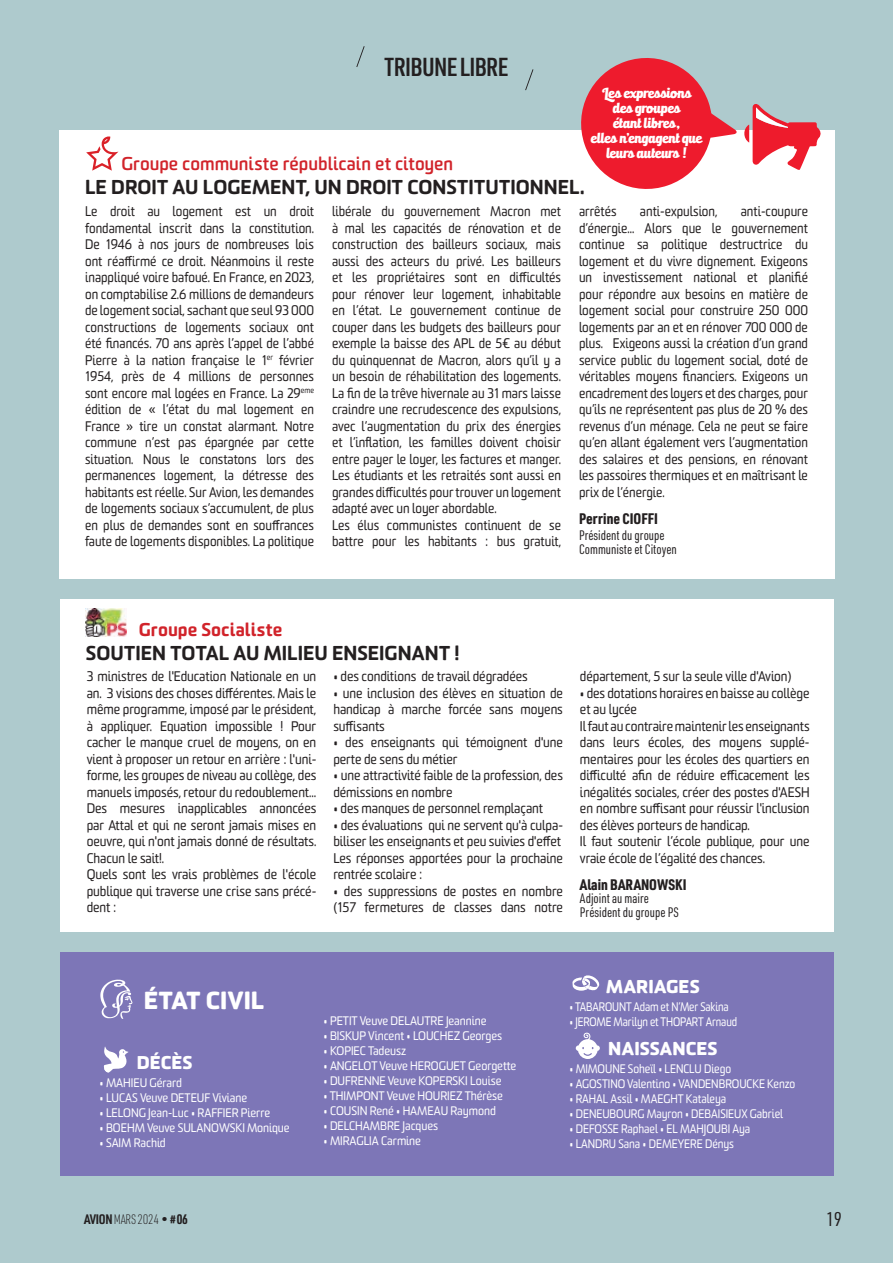
<style>
.page{position:relative;width:893px;height:1263px;background:#aecacd}
.page>*{position:absolute;margin:0;border:0;box-sizing:border-box;transform-origin:0 0}
.t1{font:600 25.5px "URWDIN Cond";letter-spacing:-.025em;color:#231f20}
.t2{font:800 24px "Sommet Rounded";color:#fff}
.t3{font:900 19.5px "Sommet Rounded";color:#231f20}
.t4{font:19.5px "URWDIN Cond";color:#231f20}
.t5{font:700 18px "Sommet Rounded";color:#d1232a}
.t6{font:800 18px "Sommet Rounded";letter-spacing:.005em;color:#fff}
.t7{font:900 18px "Sommet Rounded";letter-spacing:.005em;color:#d1232a}
.t8{font:900 15px "URWDIN Cond";color:#231f20}
.t9{font:13.5px/16.5px "Sommet Rounded";letter-spacing:-.005em;color:#231f20;text-align:justify;scale:.93 1}
.t10{font:13.5px/16.5px "Sommet Rounded";letter-spacing:-.005em;color:#231f20;scale:.95 1}
.t11{font:13.5px/13.5px "URWDIN Cond";color:#231f20}
.t12{font:13.5px "Bulletto Killa";color:#fff;scale:.96 1}
.t13{font:200 13.5px "URWDIN Cond";letter-spacing:-.025em;color:#231f20}
.t14{font:12px "Sommet Rounded";letter-spacing:-.005em;color:#fff;scale:.96 1}
.t15{font:12px "Sommet Rounded";letter-spacing:-.005em;color:#fff;scale:.92 1}
.t16{font:12px "Sommet Rounded";letter-spacing:-.005em;color:#fff;scale:.88 1}
.s1{font-weight:700}
</style>
<div class="page">
<div style="left:60px;top:953px;width:773px;height:223px;background:#7d76b7"></div>
<svg style="left:100px;top:980px;width:32px;height:39px"></svg>
<div style="left:60px;top:130px;width:775px;height:448px;background:#fff"></div>
<div style="left:60px;top:599px;width:773px;height:332px;background:#fff"></div>
<svg style="left:86px;top:136px;width:32px;height:35px"></svg>
<img style="left:86px;top:609px;width:40px;height:27px">
<svg style="left:744px;top:104px;width:77px;height:66px"></svg>
<svg style="left:572px;top:975px;width:28px;height:16px"></svg>
<svg style="left:576px;top:1033px;width:24px;height:26px"></svg>
<svg style="left:103px;top:1046px;width:26px;height:27px"></svg>
<svg style="left:356px;top:46px;width:9px;height:21px"></svg>
<svg style="left:525px;top:69px;width:8px;height:21px"></svg>
<svg style="left:581px;top:58px;width:156px;height:131px"></svg>
<h1 class="t1" style="left:384px;top:50px;width:126px">TRIBUNE LIBRE</h1>
<h3 class="t5" style="left:121px;top:152px;width:333px">Groupe communiste républicain et citoyen</h3>
<h3 class="t3" style="left:85px;top:174px;width:501px">LE DROIT AU LOGEMENT, UN DROIT CONSTITUTIONNEL.</h3>
<p class="t12" style="left:654px;top:85px;width:40px">▲▲ □■▲</p>
<p class="t12" style="left:626px;top:100px;width:58px">▲ □◆ ▲</p>
<p class="t12" style="left:619px;top:115px;width:31px">▼ ■▼ ●</p>
<p class="t12" style="left:597px;top:130px;width:48px">●●▲ ■ ■</p>
<p class="t12" style="left:669px;top:130px;width:30px">■▼ ❑◆</p>
<p class="t12" style="left:606px;top:145px;width:78px">●◆▲ ◆▼◆▲</p>
<p class="t9" style="left:85px;top:203px;width:248px">Le droit au logement est un droit fondamental inscrit dans la constitution.<br>De 1946 à nos jours de nombreuses lois ont réaffirmé ce droit. Néanmoins il reste inappliqué voire bafoué. En France, en 2023, on comptabilise 2.6 millions de demandeurs de logement social, sachant que seul 93 000 constructions de logements sociaux ont été financés. 70 ans après l’appel de l’abbé Pierre à la nation française le 1<sup>er</sup> février 1954, près de 4 millions de personnes sont encore mal logées en France. La 29<sup>eme </sup>édition de « l’état du mal logement en France » tire un constat alarmant. Notre commune n’est pas épargnée par cette situation. Nous le constatons lors des permanences logement, la détresse des habitants est réelle. Sur Avion, les demandes de logements sociaux s’accumulent, de plus en plus de demandes sont en souffrances faute de logements disponibles. La politique</p>
<p class="t9" style="left:332px;top:203px;width:248px;text-align:left">libérale du gouvernement Macron met à mal les capacités de rénovation et de construction des bailleurs sociaux, mais aussi des acteurs du privé. Les bailleurs et les propriétaires sont en difficultés pour rénover leur logement, inhabitable en l’état. Le gouvernement continue de couper dans les budgets des bailleurs pour exemple la baisse des APL de 5€ au début du quinquennat de Macron, alors qu’il y a un besoin de réhabilitation des logements.<br>La fin de la trêve hivernale au 31 mars laisse craindre une recrudescence des expulsions, avec l’augmentation du prix des énergies et l’inflation, les familles doivent choisir entre payer le loyer, les factures et manger.<br>Les étudiants et les retraités sont aussi en grandes difficultés pour trouver un logement adapté avec un loyer abordable.<br>Les élus communistes continuent de se battre pour les habitants : bus gratuit,</p>
<p class="t9" style="left:579px;top:203px;width:42px">arrêtés</p>
<p class="t9" style="left:640px;top:203px;width:85px">anti-expulsion,</p>
<p class="t9" style="left:579px;top:203px;width:248px;text-indent:162px">anti-coupure d’énergie… Alors que le gouvernement continue sa politique destructrice du logement et du vivre dignement. Exigeons un investissement national et planifié pour répondre aux besoins en matière de logement social pour construire 250 000 logements par an et en rénover 700 000 de plus. Exigeons aussi la création d’un grand service public du logement social, doté de véritables moyens financiers. Exigeons un encadrement des loyers et des charges, pour qu’ils ne représentent pas plus de 20 % des revenus d’un ménage. Cela ne peut se faire qu’en allant également vers l’augmentation des salaires et des pensions, en rénovant les passoires thermiques et en maîtrisant le prix de l’énergie.</p>
<p class="t8" style="left:579px;top:508px;width:81px">Perrine CIOFFI</p>
<p class="t11" style="left:579px;top:528px;width:99px">Président du groupe<br>Communiste et Citoyen</p>
<h3 class="t7" style="left:139px;top:618px;width:145px">Groupe Socialiste</h3>
<h3 class="t3" style="left:86px;top:640px;width:375px">SOUTIEN TOTAL AU MILIEU ENSEIGNANT !</h3>
<p class="t10" style="left:87px;top:668px;width:243px">3 ministres de l'Education Nationale en un an. 3 visions des choses différentes. Mais le même programme, imposé par le président, à appliquer. Equation impossible ! Pour cacher le manque cruel de moyens, on en vient à proposer un retour en arrière : l'uni&shy;forme, les groupes de niveau au collège, des manuels imposés, retour du redoublement… Des mesures inapplicables annoncées par Attal et qui ne seront jamais mises en oeuvre, qui n'ont jamais donné de résultats.<br>Chacun le sait!.<br>Quels sont les vrais problèmes de l'école publique qui traverse une crise sans précé&shy;dent :</p>
<p class="t10" style="left:333px;top:668px;width:206px">• des conditions de travail dégradées</p>
<p class="t10" style="left:333px;top:684px;width:243px;text-align:justify">• une inclusion des élèves en situation de handicap à marche forcée sans moyens suffisants</p>
<p class="t10" style="left:333px;top:734px;width:243px">• des enseignants qui témoignent d'une perte de sens du métier</p>
<p class="t10" style="left:333px;top:767px;width:243px">• une attractivité faible de la profession, des démissions en nombre</p>
<p class="t10" style="left:333px;top:800px;width:222px">• des manques de personnel remplaçant</p>
<p class="t10" style="left:333px;top:816px;width:243px">• des évaluations qui ne servent qu'à culpa&shy;biliser les enseignants et peu suivies d'effet Les réponses apportées pour la prochaine rentrée scolaire :</p>
<p class="t10" style="left:333px;top:882px;width:243px">• des suppressions de postes en nombre (157 fermetures de classes dans notre</p>
<p class="t10" style="left:580px;top:668px;width:224px">département, 5 sur la seule ville d'Avion)</p>
<p class="t10" style="left:580px;top:684px;width:243px">• des dotations horaires en baisse au collège et au lycée<br>Il faut au contraire maintenir les enseignants dans leurs écoles, des moyens supplé&shy;mentaires pour les écoles des quartiers en difficulté afin de réduire efficacement les inégalités sociales, créer des postes d'AESH en nombre suffisant pour réussir l'inclusion des élèves porteurs de handicap.<br>Il faut soutenir l’école publique, pour une vraie école de l’égalité des chances.</p>
<p class="t8" style="left:580px;top:874px;width:108px">Alain BARANOWSKI</p>
<p class="t11" style="left:580px;top:891px;width:101px">Adjoint au maire<br>Président du groupe PS</p>
<h2 class="t2" style="left:144px;top:984px;width:122px">ÉTAT CIVIL</h2>
<h3 class="t6" style="left:137px;top:1050px;width:57px">DÉCÈS</h3>
<p class="t14" style="left:99px;top:1075px;width:87px">• MAHIEU Gérard</p>
<p class="t14" style="left:99px;top:1090px;width:155px">• LUCAS Veuve DETEUF Viviane</p>
<p class="t14" style="left:99px;top:1105px;width:179px">• LELONG Jean-Luc • RAFFIER Pierre</p>
<p class="t14" style="left:99px;top:1120px;width:200px">• BOEHM Veuve SULANOWSKI Monique</p>
<p class="t14" style="left:99px;top:1135px;width:71px">• SAIM Rachid</p>
<p class="t14" style="left:323px;top:1013px;width:171px">• PETIT Veuve DELAUTRE Jeannine</p>
<p class="t14" style="left:323px;top:1028px;width:188px">• BISKUP Vincent • LOUCHEZ Georges</p>
<p class="t14" style="left:323px;top:1043px;width:88px">• KOPIEC Tadeusz</p>
<p class="t14" style="left:323px;top:1058px;width:202px">• ANGELOT Veuve HEROGUET Georgette</p>
<p class="t14" style="left:323px;top:1073px;width:187px">• DUFRENNE Veuve KOPERSKI Louise</p>
<p class="t14" style="left:323px;top:1088px;width:189px">• THIMPONT Veuve HOURIEZ Thérèse</p>
<p class="t14" style="left:323px;top:1103px;width:181px">• COUSIN René • HAMEAU Raymond</p>
<p class="t14" style="left:323px;top:1118px;width:121px">• DELCHAMBRE Jacques</p>
<p class="t14" style="left:323px;top:1133px;width:103px">• MIRAGLIA Carmine</p>
<h3 class="t6" style="left:606px;top:975px;width:95px">MARIAGES</h3>
<p class="t16" style="left:569px;top:1000px;width:182px">• TABAROUNT Adam et N’Mer Sakina</p>
<p class="t16" style="left:569px;top:1015px;width:192px">• JEROME Marilyn et THOPART Arnaud</p>
<h3 class="t6" style="left:608px;top:1037px;width:111px">NAISSANCES</h3>
<p class="t15" style="left:569px;top:1062px;width:177px">• MIMOUNE Soheïl • LENCLU Diego</p>
<p class="t15" style="left:569px;top:1077px;width:247px">• AGOSTINO Valentino • VANDENBROUCKE Kenzo</p>
<p class="t15" style="left:569px;top:1092px;width:172px">• RAHAL Assil • MAEGHT Kataleya</p>
<p class="t15" style="left:569px;top:1107px;width:234px">• DENEUBOURG Mayron • DEBAISIEUX Gabriel</p>
<p class="t15" style="left:569px;top:1122px;width:198px">• DEFOSSE Raphael • EL MAHJOUBI Aya</p>
<p class="t15" style="left:569px;top:1137px;width:180px">• LANDRU Sana • DEMEYERE Dénys</p>
<p class="t13" style="left:84px;top:1210px;width:105px"><span class="s1">AVION</span> MARS 2024 • <span class="s1"># 06</span></p>
<h3 class="t4" style="left:826px;top:1206px;width:17px">19</h3>
</div>
